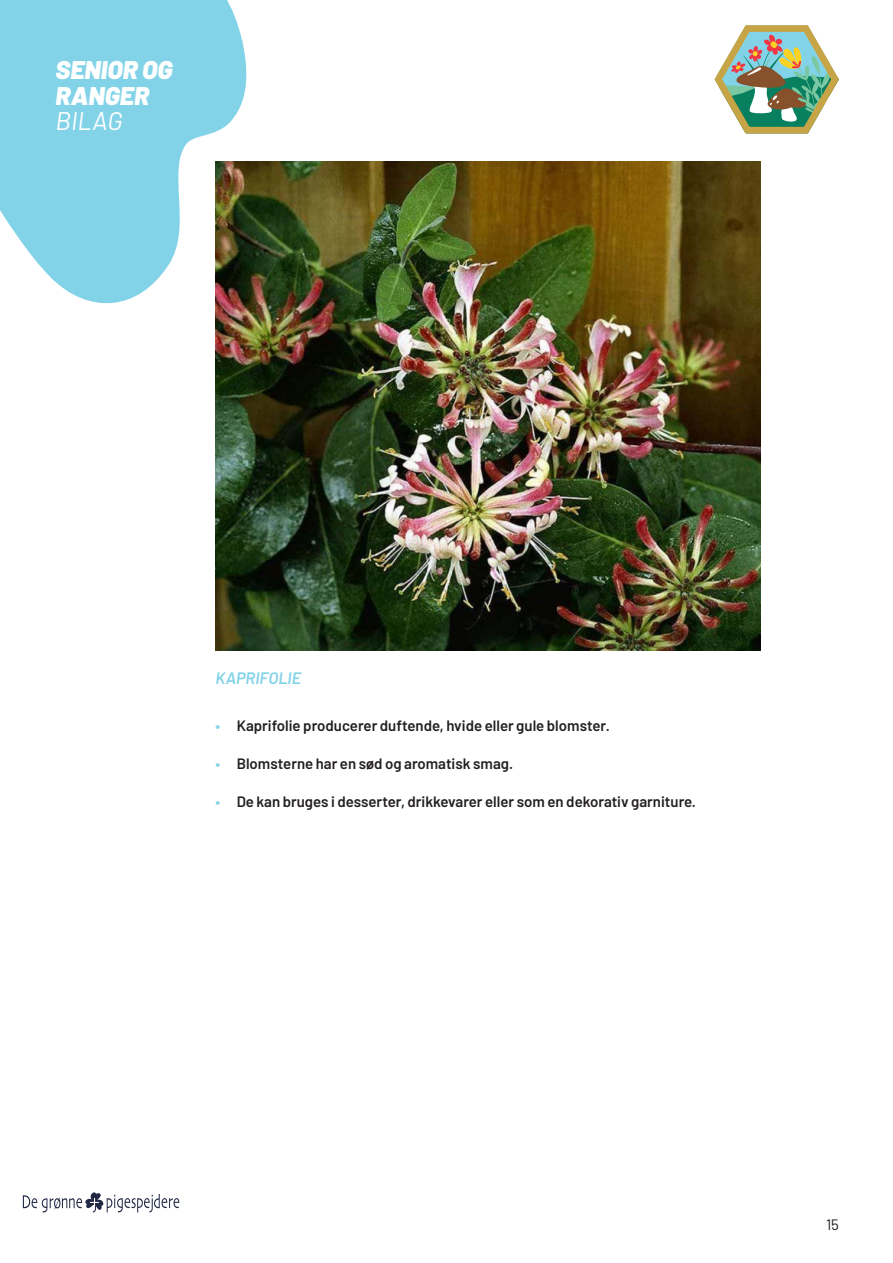
<style>
.page{position:relative;width:893px;height:1263px;background:#fff}
.page>*{position:absolute;margin:0;border:0;box-sizing:border-box;transform-origin:0 0}
.t1{font:italic 900 25.5px/25.5px "Barlow";color:#fff}
.t2{font:italic 25.5px "Barlow";color:#fff}
.Manchet{font:italic 600 16.5px "Barlow";color:#83d3e8}
.t3{font:600 15px "Barlow";color:#231f20}
.t4{font:15px "Barlow";color:#231f20}
.s1{color:#83d3e8}
</style>
<div class="page">
<img style="left:215px;top:161px;width:545px;height:489px">
<svg style="left:0;top:0;width:252px;height:401px;fill:#83d3e8"></svg>
<svg style="left:23px;top:1192px;width:156px;height:20px"></svg>
<svg style="left:714px;top:25px;width:125px;height:109px"></svg>
<h1 class="t1" style="left:56px;top:56px;width:119px">SENIOR OG<br>RANGER</h1>
<h1 class="t2" style="left:56px;top:103px;width:68px">BILAG</h1>
<p class="Manchet" style="left:215px;top:666px;width:87px">KAPRIFOLIE</p>
<p class="t3" style="left:215px;top:714px;width:396px"><span class="s1">•</span> Kaprifolie producerer duftende, hvide eller gule blomster.</p>
<p class="t3" style="left:215px;top:752px;width:299px"><span class="s1">•</span> Blomsterne har en sød og aromatisk smag.</p>
<p class="t3" style="left:215px;top:790px;width:482px"><span class="s1">•</span> De kan bruges i desserter, drikkevarer eller som en dekorativ garniture.</p>
<p class="t4" style="left:826px;top:1214px;width:14px">15</p>
</div>
